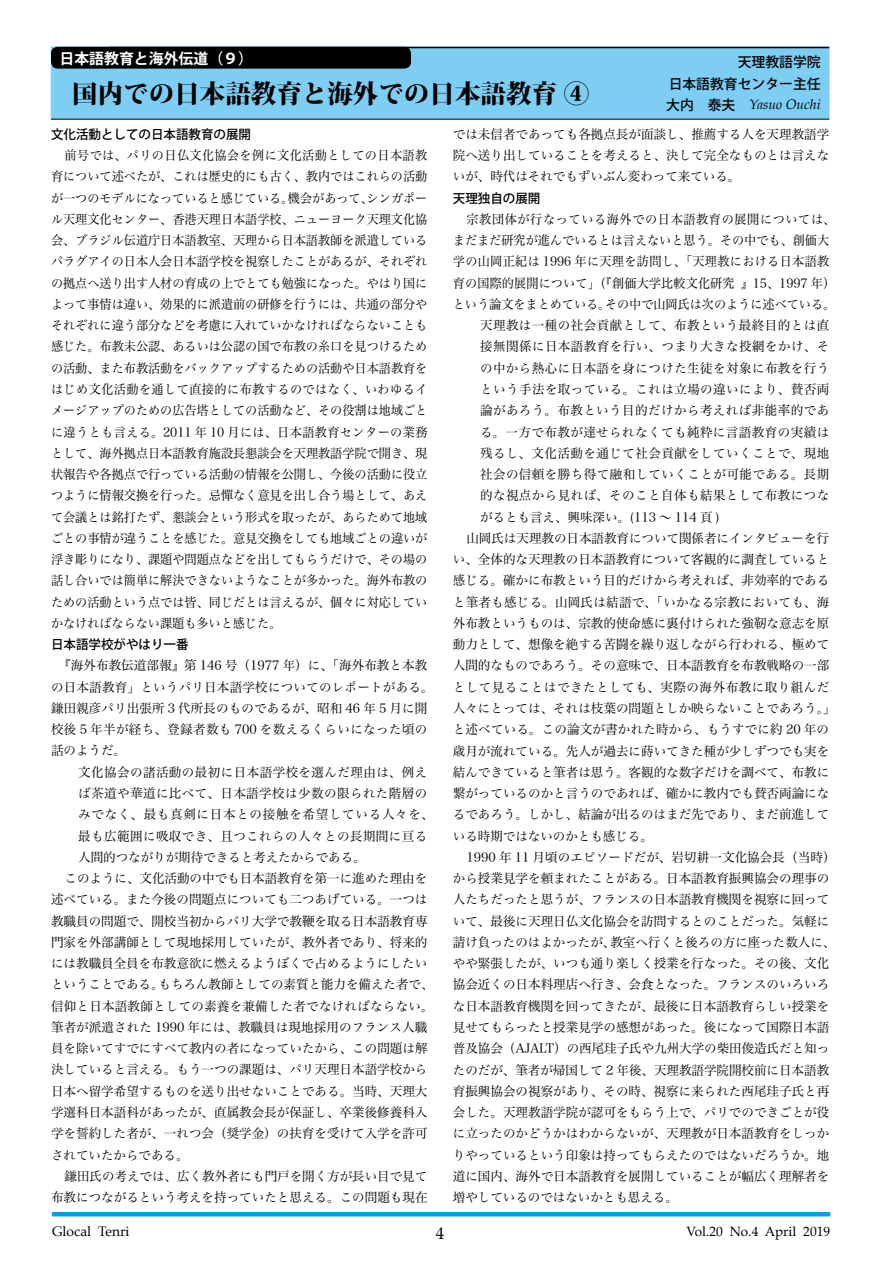
<style>
.page{position:relative;width:893px;height:1263px;background:#fff}
.page>*{position:absolute;margin:0;border:0;box-sizing:border-box;transform-origin:0 0}
.t1{font:800 25.5px "Koz Min Pro";color:#000}
.t2{font:16.95px "Palatino";color:#000}
.t3{font:700 14.85px "Koz Go Pro";color:#fff}
.t4{font:500 13.8px/21.3px "Koz Go Pro";color:#000;text-align:right}
.t5{font:italic 13.8px "Palatino";color:#000}
.t6{font:13.8px "Palatino";color:#000}
.t7{font:13.5px "Palatino";color:#000}
.t8{font:12.75px/21.3px "Hira Min Pro W3";letter-spacing:.005em;color:#000}
.t9{font:12.75px/21.3px "Hira Min Pro W3";letter-spacing:.005em;color:#000;text-align:justify;scale:.95 1}
.t10{font:12.75px "Hira Min Pro W3";letter-spacing:.035em;color:#000}
.t11{font:12.75px "Hira Min Pro W3";letter-spacing:.04em;color:#000}
.t12{font:500 12.75px "Koz Go Pro";color:#000}
.t13{font:12.75px "Hira Min Pro W3";letter-spacing:.03em;color:#000;scale:.95 1}
.t14{font:12.75px "Hira Min Pro W3";letter-spacing:.025em;color:#000}
.t15{font:12.75px "Hira Min Pro W3";letter-spacing:.055em;color:#000;scale:.95 1}
.t16{font:12.75px "Hira Min Pro W3";letter-spacing:.06em;color:#000}
.s1{font-family:"Koz Go Pro";font-weight:500;font-style:normal}
</style>
<div class="page">
<hr style="left:52px;top:1212px;width:778px;height:4px;background:#00a0e9">
<div style="left:51px;top:47px;width:778px;height:72px;background:#7ecef4;border:1px solid #7ecef4"></div>
<hr style="left:51px;top:119px;width:778px;height:1px;background:#000">
<hr style="left:109px;top:47px;width:720px;height:1px;background:#000">
<div style="left:51px;top:47px;width:360px;height:22px;background:#000;border-radius:7px"></div>
<p class="t3" style="left:60px;top:49px;width:195px">日本語教育と海外伝道（９）</p>
<h1 class="t1" style="left:72px;top:75px;width:518px">国内での日本語教育と海外での日本語教育 ④</h1>
<p class="t4" style="left:669px;top:52px;width:154px">天理教語学院<br>日本語教育センター主任</p>
<p class="t5" style="left:666px;top:93px;width:156px"><span class="s1">大内　泰夫　</span>Yasuo Ouchi</p>
<p class="t12" style="left:51px;top:126px;width:202px">文化活動としての日本語教育の展開</p>
<p class="t9" style="left:51px;top:143px;width:398px;text-indent:14px">前号では、パリの日仏文化協会を例に文化活動としての日本語教育について述べたが、これは歴史的にも古く、教内ではこれらの活動が一つのモデルになっていると感じている。機会があって、シンガポール天理文化センター、香港天理日本語学校、ニューヨーク天理文化協会、ブラジル伝道庁日本語教室、天理から日本語教師を派遣しているパラグアイの日本人会日本語学校を視察したことがあるが、それぞれの拠点へ送り出す人材の育成の上でとても勉強になった。やはり国によって事情は違い、効果的に派遣前の研修を行うには、共通の部分やそれぞれに違う部分などを考慮に入れていかなければならないことも感じた。布教未公認、あるいは公認の国で布教の糸口を見つけるための活動、また布教活動をバックアップするための活動や日本語教育をはじめ文化活動を通して直接的に布教するのではなく、いわゆるイメージアップのための広告塔としての活動など、その役割は地域ごとに違うとも言える。2011 年 10 月には、日本語教育センターの業務として、海外拠点日本語教育施設長懇談会を天理教語学院で開き、現状報告や各拠点で行っている活動の情報を公開し、今後の活動に役立つように情報交換を行った。忌憚なく意見を出し合う場として、あえて会議とは銘打たず、懇談会という形式を取ったが、あらためて地域ごとの事情が違うことを感じた。意見交換をしても地域ごとの違いが浮き彫りになり、課題や問題点などを出してもらうだけで、その場の話し合いでは簡単に解決できないようなことが多かった。海外布教のための活動という点では皆、同じだとは言えるが、個々に対応していかなければならない課題も多いと感じた。</p>
<p class="t12" style="left:51px;top:636px;width:139px">日本語学校がやはり一番</p>
<p class="t8" style="left:51px;top:654px;width:384px;text-indent:7px">『海外布教伝道部報』第 146 号（1977 年）に、「海外布教と本教の日本語教育」というパリ日本語学校についてのレポートがある。鎌田親彦パリ出張所 3 代所長のものであるが、昭和 46 年 5 月に開校後 5 年半が経ち、登録者数も 700 を数えるくらいになった頃の話のようだ。</p>
<p class="t10" style="left:78px;top:761px;width:351px">文化協会の諸活動の最初に日本語学校を選んだ理由は、例え</p>
<p class="t10" style="left:78px;top:782px;width:351px">ば茶道や華道に比べて、日本語学校は少数の限られた階層の</p>
<p class="t16" style="left:78px;top:803px;width:357px">みでなく、最も真剣に日本との接触を希望している人々を、</p>
<p class="t10" style="left:78px;top:825px;width:351px">最も広範囲に吸収でき、且つこれらの人々との長期間に亘る</p>
<p class="t8" style="left:78px;top:845px;width:289px">人間的つながりが期待できると考えたからである。</p>
<p class="t8" style="left:65px;top:866px;width:364px">このように、文化活動の中でも日本語教育を第一に進めた理由を</p>
<p class="t8" style="left:51px;top:888px;width:378px">述べている。また今後の問題点についても二つあげている。一つは</p>
<p class="t8" style="left:51px;top:909px;width:378px">教職員の問題で、開校当初からパリ大学で教鞭を取る日本語教育専</p>
<p class="t8" style="left:51px;top:930px;width:378px">門家を外部講師として現地採用していたが、教外者であり、将来的</p>
<p class="t8" style="left:51px;top:951px;width:378px">には教職員全員を布教意欲に燃えるようぼくで占めるようにしたい</p>
<p class="t8" style="left:51px;top:973px;width:384px">ということである。もちろん教師としての素質と能力を備えた者で、</p>
<p class="t8" style="left:51px;top:994px;width:384px">信仰と日本語教師としての素養を兼備した者でなければならない。</p>
<p class="t8" style="left:51px;top:1015px;width:378px">筆者が派遣された 1990 年には、教職員は現地採用のフランス人職</p>
<p class="t8" style="left:51px;top:1036px;width:378px">員を除いてすでにすべて教内の者になっていたから、この問題は解</p>
<p class="t8" style="left:51px;top:1058px;width:378px">決していると言える。もう一つの課題は、パリ天理日本語学校から</p>
<p class="t8" style="left:51px;top:1079px;width:378px">日本へ留学希望するものを送り出せないことである。当時、天理大</p>
<p class="t8" style="left:51px;top:1100px;width:378px">学選科日本語科があったが、直属教会長が保証し、卒業後修養科入</p>
<p class="t8" style="left:51px;top:1122px;width:378px">学を誓約した者が、一れつ会（奨学金）の扶育を受けて入学を許可</p>
<p class="t8" style="left:51px;top:1143px;width:139px">されていたからである。</p>
<p class="t8" style="left:65px;top:1164px;width:364px">鎌田氏の考えでは、広く教外者にも門戸を開く方が長い目で見て</p>
<p class="t8" style="left:51px;top:1185px;width:378px">布教につながるという考えを持っていたと思える。この問題も現在</p>
<p class="t8" style="left:453px;top:122px;width:378px;text-align:justify">では未信者であっても各拠点長が面談し、推薦する人を天理教語学院へ送り出していることを考えると、決して完全なものとは言えないが、時代はそれでもずいぶん変わって来ている。</p>
<p class="t12" style="left:453px;top:190px;width:89px">天理独自の展開</p>
<p class="t15" style="left:466px;top:208px;width:390px">宗教団体が行なっている海外での日本語教育の展開については、</p>
<p class="t9" style="left:453px;top:228px;width:398px">まだまだ研究が進んでいるとは言えないと思う。その中でも、創価大</p>
<p class="t13" style="left:453px;top:251px;width:398px">学の山岡正紀は 1996 年に天理を訪問し、「天理教における日本語教</p>
<p class="t9" style="left:453px;top:271px;width:404px">育の国際的展開について」（『創価大学比較文化研究 』15、1997 年）</p>
<p class="t9" style="left:453px;top:292px;width:404px">という論文をまとめている。その中で山岡氏は次のように述べている。</p>
<p class="t10" style="left:480px;top:314px;width:351px">天理教は一種の社会貢献として、布教という最終目的とは直</p>
<p class="t11" style="left:480px;top:336px;width:351px">接無関係に日本語教育を行い、つまり大きな投網をかけ、そ</p>
<p class="t10" style="left:480px;top:357px;width:351px">の中から熱心に日本語を身につけた生徒を対象に布教を行う</p>
<p class="t11" style="left:480px;top:378px;width:351px">という手法を取っている。これは立場の違いにより、賛否両</p>
<p class="t10" style="left:480px;top:400px;width:351px">論があろう。布教という目的だけから考えれば非能率的であ</p>
<p class="t10" style="left:480px;top:421px;width:351px">る。一方で布教が達せられなくても純粋に言語教育の実績は</p>
<p class="t11" style="left:480px;top:442px;width:351px">残るし、文化活動を通じて社会貢献をしていくことで、現地</p>
<p class="t10" style="left:480px;top:463px;width:351px">社会の信頼を勝ち得て融和していくことが可能である。長期</p>
<p class="t10" style="left:480px;top:485px;width:351px">的な視点から見れば、そのこと自体も結果として布教につな</p>
<p class="t8" style="left:480px;top:505px;width:241px">がるとも言え、興味深い。(113 〜 114 頁 )</p>
<p class="t8" style="left:466px;top:526px;width:364px">山岡氏は天理教の日本語教育について関係者にインタビューを行</p>
<p class="t8" style="left:453px;top:547px;width:378px">い、全体的な天理教の日本語教育について客観的に調査していると</p>
<p class="t8" style="left:453px;top:569px;width:378px">感じる。確かに布教という目的だけから考えれば、非効率的である</p>
<p class="t14" style="left:453px;top:591px;width:378px">と筆者も感じる。山岡氏は結語で、「いかなる宗教においても、海</p>
<p class="t8" style="left:453px;top:611px;width:378px">外布教というものは、宗教的使命感に裏付けられた強靭な意志を原</p>
<p class="t8" style="left:453px;top:632px;width:378px">動力として、想像を絶する苦闘を繰り返しながら行われる、極めて</p>
<p class="t8" style="left:453px;top:654px;width:378px">人間的なものであろう。その意味で、日本語教育を布教戦略の一部</p>
<p class="t11" style="left:453px;top:676px;width:378px">として見ることはできたとしても、実際の海外布教に取り組んだ</p>
<p class="t8" style="left:453px;top:696px;width:384px">人々にとっては、それは枝葉の問題としか映らないことであろう。」</p>
<p class="t8" style="left:453px;top:718px;width:378px">と述べている。この論文が書かれた時から、もうすでに約 20 年の</p>
<p class="t8" style="left:453px;top:739px;width:378px">歳月が流れている。先人が過去に蒔いてきた種が少しずつでも実を</p>
<p class="t8" style="left:453px;top:760px;width:378px">結んできていると筆者は思う。客観的な数字だけを調べて、布教に</p>
<p class="t8" style="left:453px;top:781px;width:378px">繋がっているのかと言うのであれば、確かに教内でも賛否両論にな</p>
<p class="t8" style="left:453px;top:803px;width:378px">るであろう。しかし、結論が出るのはまだ先であり、まだ前進して</p>
<p class="t8" style="left:453px;top:824px;width:202px">いる時期ではないのかとも感じる。</p>
<p class="t8" style="left:466px;top:845px;width:371px">1990 年 11 月頃のエピソードだが、岩切耕一文化協会長（当時）</p>
<p class="t8" style="left:453px;top:866px;width:378px">から授業見学を頼まれたことがある。日本語教育振興協会の理事の</p>
<p class="t8" style="left:453px;top:888px;width:378px">人たちだったと思うが、フランスの日本語教育機関を視察に回って</p>
<p class="t8" style="left:453px;top:909px;width:378px">いて、最後に天理日仏文化協会を訪問するとのことだった。気軽に</p>
<p class="t8" style="left:453px;top:930px;width:384px">請け負ったのはよかったが、教室へ行くと後ろの方に座った数人に、</p>
<p class="t8" style="left:453px;top:951px;width:378px">やや緊張したが、いつも通り楽しく授業を行なった。その後、文化</p>
<p class="t8" style="left:453px;top:973px;width:378px">協会近くの日本料理店へ行き、会食となった。フランスのいろいろ</p>
<p class="t8" style="left:453px;top:994px;width:378px">な日本語教育機関を回ってきたが、最後に日本語教育らしい授業を</p>
<p class="t8" style="left:453px;top:1015px;width:378px">見せてもらったと授業見学の感想があった。後になって国際日本語</p>
<p class="t8" style="left:453px;top:1037px;width:378px">普及協会（AJALT）の西尾珪子氏や九州大学の柴田俊造氏だと知っ</p>
<p class="t8" style="left:453px;top:1058px;width:378px">たのだが、筆者が帰国して 2 年後、天理教語学院開校前に日本語教</p>
<p class="t8" style="left:453px;top:1079px;width:378px">育振興協会の視察があり、その時、視察に来られた西尾珪子氏と再</p>
<p class="t8" style="left:453px;top:1100px;width:378px">会した。天理教語学院が認可をもらう上で、パリでのできごとが役</p>
<p class="t8" style="left:453px;top:1122px;width:378px">に立ったのかどうかはわからないが、天理教が日本語教育をしっか</p>
<p class="t8" style="left:453px;top:1143px;width:378px">りやっているという印象は持ってもらえたのではないだろうか。地</p>
<p class="t8" style="left:453px;top:1164px;width:378px">道に国内、海外で日本語教育を展開していることが幅広く理解者を</p>
<p class="t8" style="left:453px;top:1185px;width:227px">増やしているのではないかとも思える。</p>
<p class="t6" style="left:52px;top:1220px;width:79px">Glocal Tenri</p>
<h2 class="t2" style="left:436px;top:1219px;width:10px">4</h2>
<p class="t7" style="left:686px;top:1220px;width:145px">Vol.20 No.4 April 2019</p>
</div>
